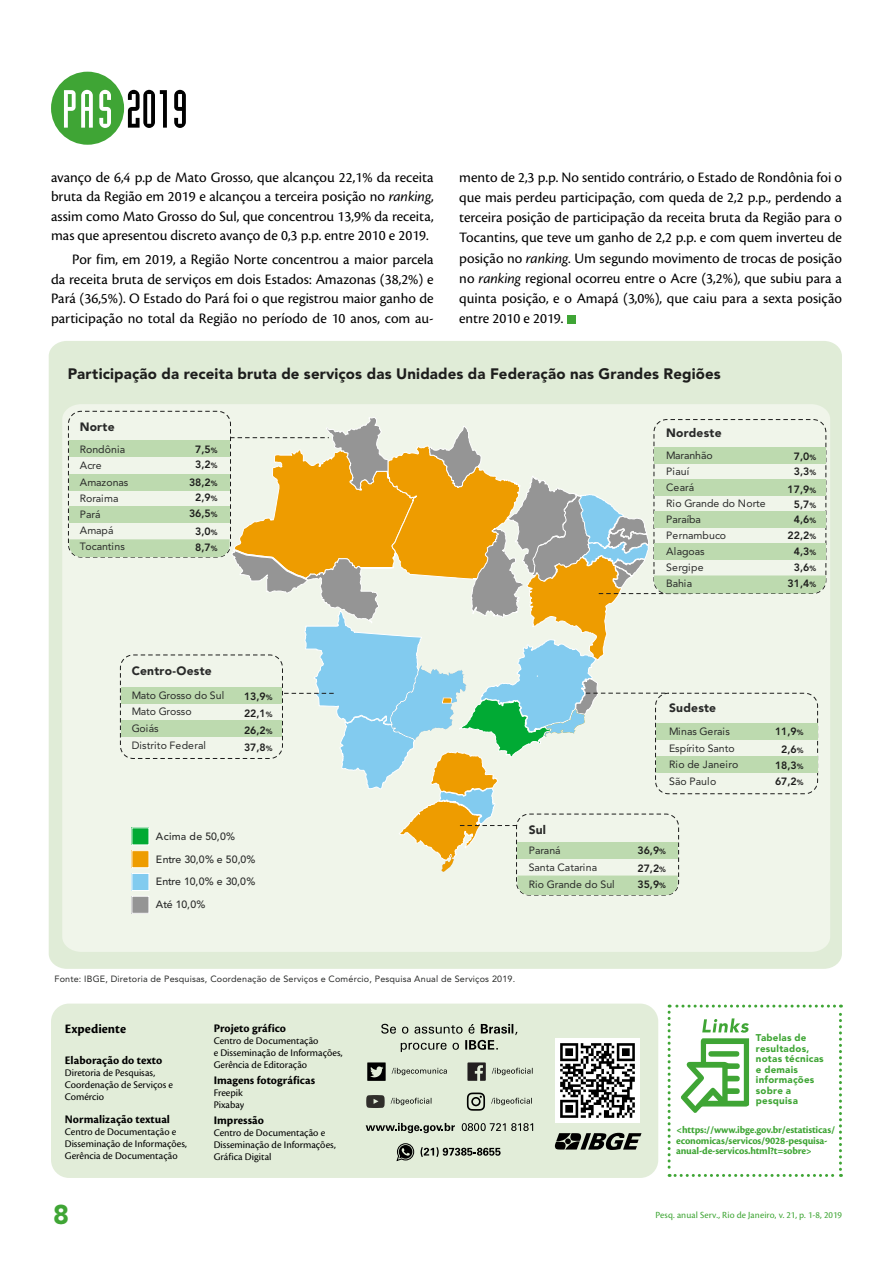
<style>
.page{position:relative;width:893px;height:1263px;background:#fff}
.page>*{position:absolute;margin:0;border:0;box-sizing:border-box;transform-origin:0 0}
.t1{font:52.5px "Industria LT Std Solid";color:#000}
.t2{font:900 27px "Avenir LT Std";color:#3fa535}
.t3{font:15px/20.2px "Cronos Pro";color:#000;text-align:justify}
.t4{font:900 15px "Avenir LT Std";letter-spacing:.01em;color:#1e1e1d}
.t5{font:700 13.5px "Cronos Pro";letter-spacing:.005em;color:#000}
.t6{font:700 12px "Cronos Pro";letter-spacing:.005em;color:#000}
.t7{font:900 12px "Avenir LT Std";letter-spacing:.015em;color:#292a29}
.t8{font:10.5px/12px "Cronos Pro";color:#000}
.t9{font:10.5px/15.9px "Avenir LT Std";letter-spacing:.005em;color:#292a29}
.t10{font:800 10.5px/15.8px "Avenir LT Std";color:#1d1d1c}
.t11{font:700 10.5px/10.5px "Cronos Pro";letter-spacing:-.015em;color:#3fa535}
.t12{font:500 10.5px "Avenir LT Std";letter-spacing:-.015em;color:#292a29}
.t13{font:500 10.5px "Avenir LT Std";letter-spacing:.02em;color:#292a29}
.t14{font:900 9.75px/10.5px "Avenir LT Std";letter-spacing:.025em;color:#3fa535}
.t15{font:9.75px "Cronos Pro";letter-spacing:.015em;color:#3fa535}
.t16{font:9px "Avenir LT Std";letter-spacing:.02em;color:#292a29}
.s1{color:#fff}
.s2{font-style:italic}
.s3{font-size:7.5px}
</style>
<div class="page">
<div style="left:51px;top:72px;width:73px;height:73px;background:#3fa535;border-radius:50%"></div>
<div style="left:51px;top:1003px;width:607px;height:175px;background:#e2edd9;border-radius:18px"></div>
<svg style="left:555px;top:1133px;width:86px;height:17px"></svg>
<svg style="left:668px;top:1004px;width:174px;height:173px"></svg>
<div style="left:49px;top:341px;width:793px;height:628px;background:#e0ecd7"></div>
<div style="left:62px;top:404px;width:768px;height:548px;background:#f0f5ea"></div>
<div style="left:132px;top:896px;width:17px;height:17px;background:#959595"></div>
<div style="left:132px;top:896px;width:17px;height:18px;border:1px solid #fff"></div>
<svg style="left:69px;top:412px;width:757px;height:483px;background:#dce1c7"></svg>
<svg style="left:396px;top:1143px;width:19px;height:19px"></svg>
<svg style="left:421px;top:1147px;width:80px;height:10px"></svg>
<svg style="left:381px;top:1024px;width:136px;height:28px"></svg>
<svg style="left:367px;top:1062px;width:19px;height:19px"></svg>
<svg style="left:467px;top:1062px;width:19px;height:19px"></svg>
<svg style="left:392px;top:1068px;width:55px;height:7px"></svg>
<svg style="left:492px;top:1068px;width:41px;height:7px"></svg>
<svg style="left:366px;top:1095px;width:19px;height:13px"></svg>
<svg style="left:391px;top:1098px;width:40px;height:7px"></svg>
<svg style="left:491px;top:1098px;width:41px;height:7px"></svg>
<svg style="left:467px;top:1092px;width:18px;height:19px"></svg>
<svg style="left:366px;top:1123px;width:89px;height:10px"></svg>
<svg style="left:462px;top:1123px;width:71px;height:8px"></svg>
<img style="left:556px;top:1039px;width:83px;height:83px">
<div style="left:567px;top:315px;width:8px;height:8px;background:#3fa535"></div>
<h1 class="t1" style="left:62px;top:80px;width:127px"><span class="s1">PAS</span> 2019</h1>
<p class="t3" style="left:51px;top:167px;width:384px;line-height:19.5px">avanço de 6,4 p.p de Mato Grosso, que alcançou 22,1% da receita bruta da Região em 2019 e alcançou a terceira posição no <span class="s2">ranking</span>, assim como Mato Grosso do Sul, que concentrou 13,9% da receita, mas que apresentou discreto avanço de 0,3 p.p. entre 2010 e 2019.</p>
<p class="t3" style="left:51px;top:250px;width:384px;line-height:19.5px;text-indent:21px">Por fim, em 2019, a Região Norte concentrou a maior parcela da receita bruta de serviços em dois Estados: Amazonas (38,2%) e Pará (36,5%). O Estado do Pará foi o que registrou maior ganho de participação no total da Região no período de 10 anos, com au-</p>
<p class="t3" style="left:459px;top:167px;width:384px">mento de 2,3 p.p. No sentido contrário, o Estado de Rondônia foi o que mais perdeu participação, com queda de 2,2 p.p., perdendo a terceira posição de participação da receita bruta da Região para o Tocantins, que teve um ganho de 2,2 p.p. e com quem inverteu de posição no <span class="s2">ranking</span>. Um segundo movimento de trocas de posição no <span class="s2">ranking</span> regional ocorreu entre o Acre (3,2%), que subiu para a quinta posição, e o Amapá (3,0%), que caiu para a sexta posição entre 2010 e 2019.</p>
<p class="t4" style="left:68px;top:364px;width:654px">Participação da receita bruta de serviços das Unidades da Federação nas Grandes Regiões</p>
<p class="t7" style="left:80px;top:420px;width:36px">Norte</p>
<p class="t9" style="left:80px;top:442px;width:47px">Rondônia</p>
<p class="t10" style="left:195px;top:442px;width:24px;line-height:14.9px">7,5<span class="s3">%<br></span>3,2<span class="s3">%</span></p>
<p class="t10" style="left:189px;top:474px;width:30px;line-height:15px;text-align:center">38,2<span class="s3">%<br></span>2,9<span class="s3">%</span></p>
<p class="t10" style="left:189px;top:505px;width:30px;line-height:17.5px;text-align:center">36,5<span class="s3">%<br></span>3,0<span class="s3">%</span></p>
<p class="t10" style="left:195px;top:539px;width:24px">8,7<span class="s3">%</span></p>
<p class="t7" style="left:666px;top:425px;width:57px">Nordeste</p>
<p class="t9" style="left:80px;top:458px;width:50px">Acre<br>Amazonas<br>Roraima<br>Pará<br>Amapá<br>Tocantins</p>
<p class="t9" style="left:666px;top:448px;width:101px">Maranhão<br>Piauí<br>Ceará<br>Rio Grande do Norte<br>Paraíba<br>Pernambuco<br>Alagoas<br>Sergipe<br>Bahia</p>
<p class="t10" style="left:794px;top:449px;width:24px;line-height:14.9px">7,0<span class="s3">%<br></span>3,3<span class="s3">%</span></p>
<p class="t10" style="left:787px;top:481px;width:30px;text-align:center">17,9<span class="s3">%<br></span>5,7<span class="s3">%<br></span>4,6<span class="s3">%<br></span>22,2<span class="s3">%<br></span>4,3<span class="s3">%<br></span>3,6<span class="s3">%<br></span>31,4<span class="s3">%</span></p>
<p class="t7" style="left:132px;top:664px;width:82px">Centro-Oeste</p>
<p class="t9" style="left:132px;top:686px;width:94px;line-height:17px">Mato Grosso do Sul<br>Mato Grosso<br>Goiás<br>Distrito Federal</p>
<p class="t10" style="left:244px;top:688px;width:30px;line-height:17.2px;text-align:justify">13,9<span class="s3">% </span>22,1<span class="s3">% </span>26,2<span class="s3">%</span></p>
<p class="t10" style="left:244px;top:739px;width:30px">37,8<span class="s3">%</span></p>
<p class="t13" style="left:156px;top:830px;width:81px">Acima de 50,0%</p>
<p class="t12" style="left:156px;top:853px;width:101px">Entre 30,0% e 50,0%</p>
<p class="t12" style="left:156px;top:875px;width:101px">Entre 10,0% e 30,0%</p>
<p class="t12" style="left:156px;top:898px;width:51px">Até 10,0%</p>
<p class="t7" style="left:529px;top:822px;width:19px">Sul</p>
<p class="t9" style="left:529px;top:842px;width:88px;line-height:17px">Paraná<br>Santa Catarina<br>Rio Grande do Sul</p>
<p class="t7" style="left:669px;top:701px;width:48px">Sudeste</p>
<p class="t9" style="left:669px;top:723px;width:71px;line-height:16.4px">Minas Gerais<br>Espírito Santo<br>Rio de Janeiro<br>São Paulo</p>
<p class="t10" style="left:637px;top:842px;width:30px;line-height:17.5px">36,9<span class="s3">%<br></span>27,2<span class="s3">%</span></p>
<p class="t10" style="left:637px;top:876px;width:30px">35,9<span class="s3">%</span></p>
<p class="t16" style="left:54px;top:974px;width:462px">Fonte: IBGE, Diretoria de Pesquisas, Coordenação de Serviços e Comércio, Pesquisa Anual de Serviços 2019.</p>
<p class="t10" style="left:775px;top:723px;width:30px;line-height:17.5px;text-align:center">11,9<span class="s3">%<br></span>2,6<span class="s3">%</span></p>
<p class="t10" style="left:775px;top:757px;width:30px">18,3<span class="s3">%<br></span>67,2<span class="s3">%</span></p>
<p class="t5" style="left:65px;top:1021px;width:63px">Expediente</p>
<p class="t6" style="left:65px;top:1054px;width:99px">Elaboração do texto</p>
<p class="t8" style="left:65px;top:1067px;width:110px">Diretoria de Pesquisas,<br>Coordenação de Serviços e<br>Comércio</p>
<p class="t6" style="left:65px;top:1112px;width:107px">Normalização textual</p>
<p class="t8" style="left:65px;top:1126px;width:124px">Centro de Documentação e<br>Disseminação de Informações,<br>Gerência de Documentação</p>
<h2 class="t2" style="left:53px;top:1199px;width:17px">8</h2>
<p class="t6" style="left:214px;top:1021px;width:74px">Projeto gráfico</p>
<p class="t8" style="left:214px;top:1034px;width:130px">Centro de Documentação<br>e Disseminação de Informações,<br>Gerência de Editoração</p>
<p class="t6" style="left:214px;top:1073px;width:103px">Imagens fotográficas</p>
<p class="t8" style="left:214px;top:1087px;width:32px">Freepik<br>Pixabay</p>
<p class="t6" style="left:214px;top:1113px;width:52px">Impressão</p>
<p class="t8" style="left:214px;top:1127px;width:124px">Centro de Documentação e<br>Disseminação de Informações,<br>Gráfica Digital</p>
<p class="t14" style="left:756px;top:1033px;width:69px">Tabelas de resultados, notas técnicas e demais informações sobre a pesquisa</p>
<p class="t11" style="left:676px;top:1125px;width:161px">&lt;https://www.ibge.gov.br/estatisticas/ economicas/servicos/9028-pesquisa&shy;anual-de-servicos.html?t=sobre&gt;</p>
<p class="t15" style="left:655px;top:1209px;width:188px">Pesq. anual Serv., Rio de Janeiro, v. 21, p. 1-8, 2019</p>
</div>
